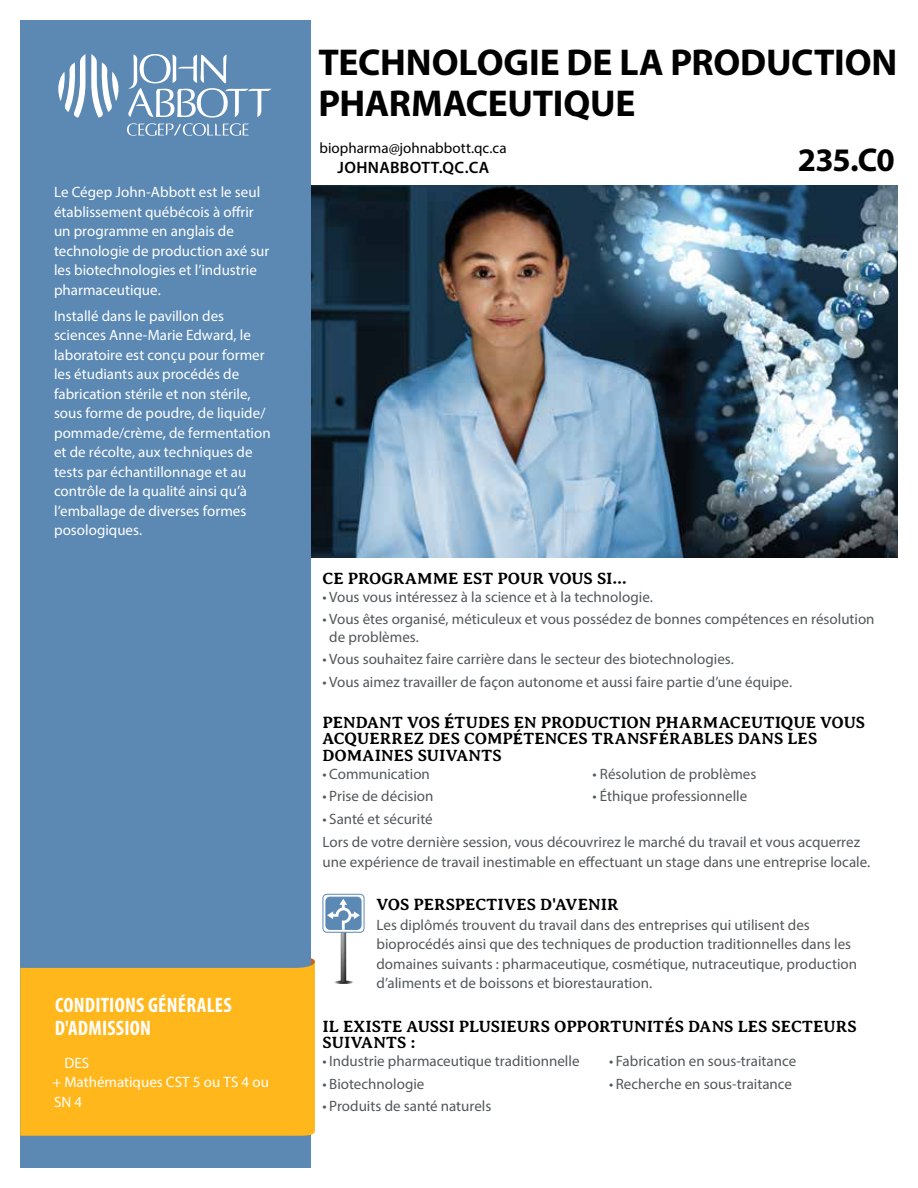
<style>
.page{position:relative;width:918px;height:1188px;background:#fff}
.page>*{position:absolute;margin:0;border:0;box-sizing:border-box;transform-origin:0 0}
.t1{font:700 37.5px/40.5px "Myriad Pro";letter-spacing:-.005em;color:#000}
.t2{font:700 33px "Myriad Pro";color:#000}
.t3{font:700 condensed 21px/22.5px "Myriad Pro";letter-spacing:.01em;color:#fff}
.t4{font:700 16.5px/16.5px "Averia Serif Libre";letter-spacing:.005em;color:#000}
.t5{font:600 16.5px "Myriad Pro";letter-spacing:.02em;color:#000}
.t6{font:15px/19.5px "Myriad Pro";color:#53575a}
.t7{font:15px/19.5px "Myriad Pro";color:#fff}
.t8{font:15px "Myriad Pro";color:#000}
</style>
<div class="page">
<img style="left:310px;top:186px;width:588px;height:371px">
<svg style="left:310px;top:958px;width:5px;height:4px"></svg>
<div style="left:20px;top:20px;width:290px;height:1148px;background:#5b89b4"></div>
<div style="left:20px;top:962px;width:295px;height:174px;background:#ffb71b"></div>
<svg style="left:333px;top:981px;width:21px;height:3px"></svg>
<img style="left:341px;top:933px;width:5px;height:50px">
<svg style="left:323px;top:894px;width:41px;height:38px"></svg>
<div style="left:323px;top:894px;width:41px;height:39px;border:1px solid #5b89b4;border-radius:4px"></div>
<div style="left:325px;top:897px;width:36px;height:33px;border:1px solid #5b89b4;border-radius:4px"></div>
<svg style="left:327px;top:899px;width:33px;height:31px"></svg>
<svg style="left:58px;top:54px;width:27px;height:64px"></svg>
<svg style="left:91px;top:54px;width:180px;height:82px"></svg>
<p class="t7" style="left:54px;top:182px;width:217px">Le Cégep John-Abbott est le seul établissement québécois à offrir un programme en anglais de technologie de production axé sur les biotechnologies et l’industrie pharmaceutique.</p>
<p class="t7" style="left:54px;top:306px;width:218px">Installé dans le pavillon des sciences Anne-Marie Edward, le laboratoire est conçu pour former les étudiants aux procédés de fabrication stérile et non stérile, sous forme de poudre, de liquide/ pommade/crème, de fermentation et de récolte, aux techniques de tests par échantillonnage et au contrôle de la qualité ainsi qu’à l’emballage de diverses formes posologiques.</p>
<h3 class="t3" style="left:55px;top:994px;width:178px">CONDITIONS GÉNÉRALES<br>D'ADMISSION</h3>
<p class="t7" style="left:53px;top:1053px;width:218px;text-indent:12px">DES<br>+ Mathématiques CST 5 ou TS 4 ou<br>SN 4</p>
<h1 class="t1" style="left:318px;top:41px;width:581px">TECHNOLOGIE DE LA PRODUCTION<br>PHARMACEUTIQUE</h1>
<p class="t8" style="left:320px;top:138px;width:189px">biopharma@johnabbott.qc.ca</p>
<p class="t5" style="left:338px;top:157px;width:153px">JOHNABBOTT.QC.CA</p>
<h2 class="t2" style="left:798px;top:139px;width:98px">235.C0</h2>
<p class="t4" style="left:322px;top:570px;width:306px">CE PROGRAMME EST POUR VOUS SI…</p>
<p class="t6" style="left:322px;top:587px;width:332px">• Vous vous intéressez à la science et à la technologie.</p>
<p class="t6" style="left:329px;top:610px;width:547px;line-height:18px;text-indent:-7px">• Vous êtes organisé, méticuleux et vous possédez de bonnes compétences en résolution de problèmes.</p>
<p class="t6" style="left:322px;top:649px;width:413px">• Vous souhaitez faire carrière dans le secteur des biotechnologies.</p>
<p class="t6" style="left:322px;top:672px;width:471px">• Vous aimez travailler de façon autonome et aussi faire partie d’une équipe.</p>
<p class="t4" style="left:322px;top:714px;width:544px">PENDANT VOS ÉTUDES EN PRODUCTION PHARMACEUTIQUE VOUS<br>ACQUERREZ DES COMPÉTENCES TRANSFÉRABLES DANS LES<br>DOMAINES SUIVANTS</p>
<p class="t6" style="left:322px;top:764px;width:109px">• Communication</p>
<p class="t6" style="left:592px;top:764px;width:165px">• Résolution de problèmes</p>
<p class="t6" style="left:322px;top:786px;width:113px">• Prise de décision</p>
<p class="t6" style="left:592px;top:786px;width:156px">• Éthique professionnelle</p>
<p class="t6" style="left:322px;top:806px;width:539px;line-height:23.9px">• Santé et sécurité<br>Lors de votre dernière session, vous découvrirez le marché du travail et vous acquerrez</p>
<p class="t6" style="left:322px;top:852px;width:549px">une expérience de travail inestimable en effectuant un stage dans une entreprise locale.</p>
<p class="t4" style="left:376px;top:897px;width:244px">VOS PERSPECTIVES D'AVENIR</p>
<p class="t6" style="left:376px;top:915px;width:482px">Les diplômés trouvent du travail dans des entreprises qui utilisent des bioprocédés ainsi que des techniques de production traditionnelles dans les domaines suivants : pharmaceutique, cosmétique, nutraceutique, production d’aliments et de boissons et biorestauration.</p>
<p class="t4" style="left:322px;top:1018px;width:536px">IL EXISTE AUSSI PLUSIEURS OPPORTUNITÉS DANS LES SECTEURS<br>SUIVANTS :</p>
<p class="t6" style="left:322px;top:1051px;width:259px">• Industrie pharmaceutique traditionnelle</p>
<p class="t6" style="left:322px;top:1074px;width:104px">• Biotechnologie</p>
<p class="t6" style="left:322px;top:1096px;width:170px">• Produits de santé naturels</p>
<p class="t6" style="left:609px;top:1051px;width:189px">• Fabrication en sous-traitance</p>
<p class="t6" style="left:609px;top:1074px;width:184px">• Recherche en sous-traitance</p>
</div>
